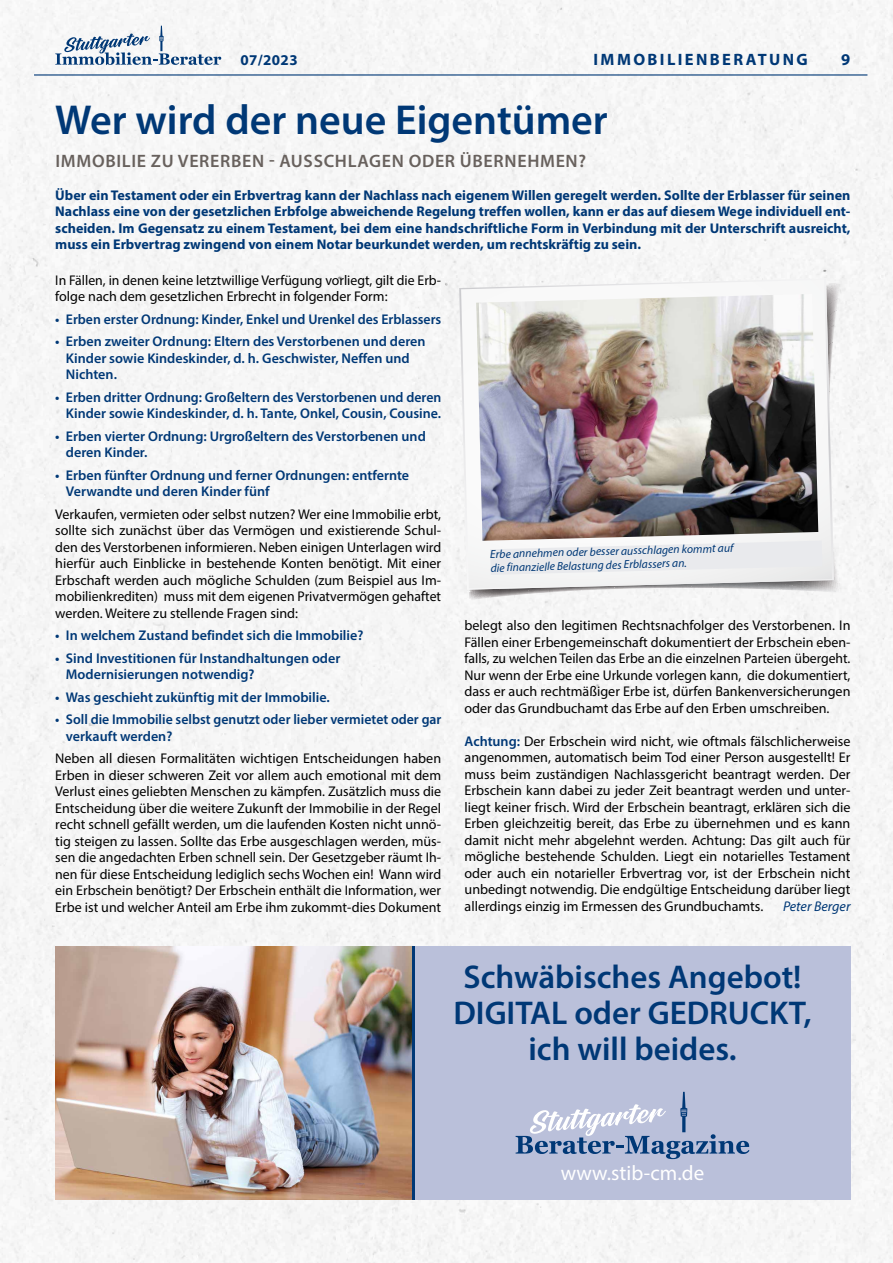
<style>
.page{position:relative;width:893px;height:1263px;background:#f6f6f6}
.page>*{position:absolute;margin:0;border:0;box-sizing:border-box;transform-origin:0 0}
.t1{font:600 42px "Myriad Pro";color:#003876}
.t2{font:600 33px/36px "Myriad Pro";color:#003876;text-align:center}
.t3{font:21px "Myriad Pro";color:#fff}
.t4{font:600 18px "Myriad Pro";letter-spacing:.04em;color:#68615d}
.t5{font:700 16.5px "Myriad Pro";letter-spacing:.145em;color:#003876}
.t6{font:700 15px "Myriad Pro";letter-spacing:.025em;color:#003876}
.t7{font:14.1px/16.5px "Myriad Pro";color:#000;text-align:justify}
.t8{font:600 14.1px/16.5px "Myriad Pro";color:#003876}
.t9{font:700 14.1px/16.5px "Myriad Pro";color:#003876;text-align:justify}
.t10{font:italic 14.1px "Myriad Pro";color:#003876}
.t11{font:italic 11.7px/13.5px "Myriad Pro";color:#003876}
.s1{font-weight:600;color:#003876}
</style>
<div class="page">
<div style="left:55px;top:946px;width:795px;height:253px;background:#bac0da"></div>
<img style="left:55px;top:946px;width:357px;height:253px">
<hr style="left:412px;top:946px;width:3px;height:253px;background:#003876">
<svg style="left:516px;top:1092px;width:233px;height:67px"></svg>
<svg style="left:834px;top:282px;width:8px;height:168px"></svg>
<svg style="left:469px;top:407px;width:372px;height:194px"></svg>
<svg style="left:459px;top:278px;width:8px;height:312px"></svg>
<svg style="left:467px;top:278px;width:367px;height:312px"></svg>
<svg style="left:490px;top:541px;width:332px;height:34px"></svg>
<img style="left:476px;top:294px;width:342px;height:247px">
<hr style="left:34px;top:74px;width:833px;height:2px;background:#003876">
<svg style="left:55px;top:26px;width:166px;height:39px"></svg>
<p class="t6" style="left:240px;top:50px;width:59px">07/2023</p>
<p class="t5" style="left:593px;top:48px;width:216px">IMMOBILIENBERATUNG</p>
<p class="t5" style="left:841px;top:48px;width:11px">9</p>
<h1 class="t1" style="left:55px;top:93px;width:554px">Wer wird der neue Eigentümer</h1>
<p class="t4" style="left:55px;top:149px;width:532px">IMMOBILIE ZU VERERBEN - AUSSCHLAGEN ODER ÜBERNEHMEN?</p>
<p class="t9" style="left:55px;top:186px;width:797px">Über ein Testament oder ein Erbvertrag kann der Nachlass nach eigenem Willen geregelt werden. Sollte der Erblasser für seinen Nachlass eine von der gesetzlichen Erbfolge abweichende Regelung treffen wollen, kann er das auf diesem Wege individuell ent&shy;scheiden. Im Gegensatz zu einem Testament, bei dem eine handschriftliche Form in Verbindung mit der Unterschrift ausreicht, muss ein Erbvertrag zwingend von einem Notar beurkundet werden, um rechtskräftig zu sein.</p>
<p class="t7" style="left:55px;top:272px;width:387px">In Fällen, in denen keine letztwillige Verfügung vorliegt, gilt die Erb&shy;folge nach dem gesetzlichen Erbrecht in folgender Form:</p>
<p class="t8" style="left:55px;top:310px;width:388px">• Erben erster Ordnung: Kinder, Enkel und Urenkel des Erblassers</p>
<p class="t8" style="left:66px;top:333px;width:361px;text-indent:-11px">• Erben zweiter Ordnung: Eltern des Verstorbenen und deren<br>Kinder sowie Kindeskinder, d. h. Geschwister, Neffen und<br>Nichten.</p>
<p class="t8" style="left:55px;top:388px;width:388px;text-align:right">• Erben dritter Ordnung: Großeltern des Verstorbenen und deren<br>Kinder sowie Kindeskinder, d. h. Tante, Onkel, Cousin, Cousine.</p>
<p class="t8" style="left:66px;top:427px;width:361px;text-indent:-11px">• Erben vierter Ordnung: Urgroßeltern des Verstorbenen und deren Kinder.</p>
<p class="t8" style="left:66px;top:466px;width:345px;text-indent:-11px">• Erben fünfter Ordnung und ferner Ordnungen: entfernte<br>Verwandte und deren Kinder fünf</p>
<p class="t7" style="left:55px;top:506px;width:387px">Verkaufen, vermieten oder selbst nutzen? Wer eine Immobilie erbt, sollte sich zunächst über das Vermögen und existierende Schul&shy;den des Verstorbenen informieren. Neben einigen Unterlagen wird hierfür auch Einblicke in bestehende Konten benötigt. Mit einer Erbschaft werden auch mögliche Schulden (zum Beispiel aus Im&shy;mobilienkrediten) muss mit dem eigenen Privatvermögen gehaftet werden. Weitere zu stellende Fragen sind:</p>
<p class="t8" style="left:55px;top:627px;width:310px">• In welchem Zustand befindet sich die Immobilie?</p>
<p class="t8" style="left:66px;top:649px;width:276px;text-indent:-11px">• Sind Investitionen für Instandhaltungen oder<br>Modernisierungen notwendig?</p>
<p class="t8" style="left:55px;top:688px;width:276px">• Was geschieht zukünftig mit der Immobilie.</p>
<p class="t8" style="left:66px;top:711px;width:377px;text-indent:-11px">• Soll die Immobilie selbst genutzt oder lieber vermietet oder gar verkauft werden?</p>
<p class="t7" style="left:55px;top:750px;width:387px">Neben all diesen Formalitäten wichtigen Entscheidungen haben Erben in dieser schweren Zeit vor allem auch emotional mit dem Verlust eines geliebten Menschen zu kämpfen. Zusätzlich muss die Entscheidung über die weitere Zukunft der Immobilie in der Regel recht schnell gefällt werden, um die laufenden Kosten nicht unnö&shy;tig steigen zu lassen. Sollte das Erbe ausgeschlagen werden, müs&shy;sen die angedachten Erben schnell sein. Der Gesetzgeber räumt Ih&shy;nen für diese Entscheidung lediglich sechs Wochen ein! Wann wird ein Erbschein benötigt? Der Erbschein enthält die Information, wer Erbe ist und welcher Anteil am Erbe ihm zukommt-dies Dokument</p>
<p class="t11" style="left:490px;top:548px;width:245px;rotate:-2deg">Erbe annehmen oder besser ausschlagen kommt auf die finanzielle Belastung des Erblassers an.</p>
<p class="t7" style="left:465px;top:617px;width:387px">belegt also den legitimen Rechtsnachfolger des Verstorbenen. In Fällen einer Erbengemeinschaft dokumentiert der Erbschein eben&shy;falls, zu welchen Teilen das Erbe an die einzelnen Parteien übergeht.<br>Nur wenn der Erbe eine Urkunde vorlegen kann, die dokumentiert, dass er auch rechtmäßiger Erbe ist, dürfen Bankenversicherungen oder das Grundbuchamt das Erbe auf den Erben umschreiben.</p>
<p class="t7" style="left:465px;top:733px;width:387px"><span class="s1">Achtung:</span> Der Erbschein wird nicht, wie oftmals fälschlicherweise angenommen, automatisch beim Tod einer Person ausgestellt! Er muss beim zuständigen Nachlassgericht beantragt werden. Der Erbschein kann dabei zu jeder Zeit beantragt werden und unter&shy;liegt keiner frisch. Wird der Erbschein beantragt, erklären sich die Erben gleichzeitig bereit, das Erbe zu übernehmen und es kann damit nicht mehr abgelehnt werden. Achtung: Das gilt auch für mögliche bestehende Schulden. Liegt ein notarielles Testament oder auch ein notarieller Erbvertrag vor, ist der Erbschein nicht unbedingt notwendig. Die endgültige Entscheidung darüber liegt allerdings einzig im Ermessen des Grundbuchamts.</p>
<p class="t10" style="left:783px;top:897px;width:69px">Peter Berger</p>
<h2 class="t2" style="left:453px;top:958px;width:360px">Schwäbisches Angebot!<br>DIGITAL oder GEDRUCKT, ich will beides.</h2>
<h3 class="t3" style="left:561px;top:1160px;width:145px">www.stib-cm.de</h3>
</div>
